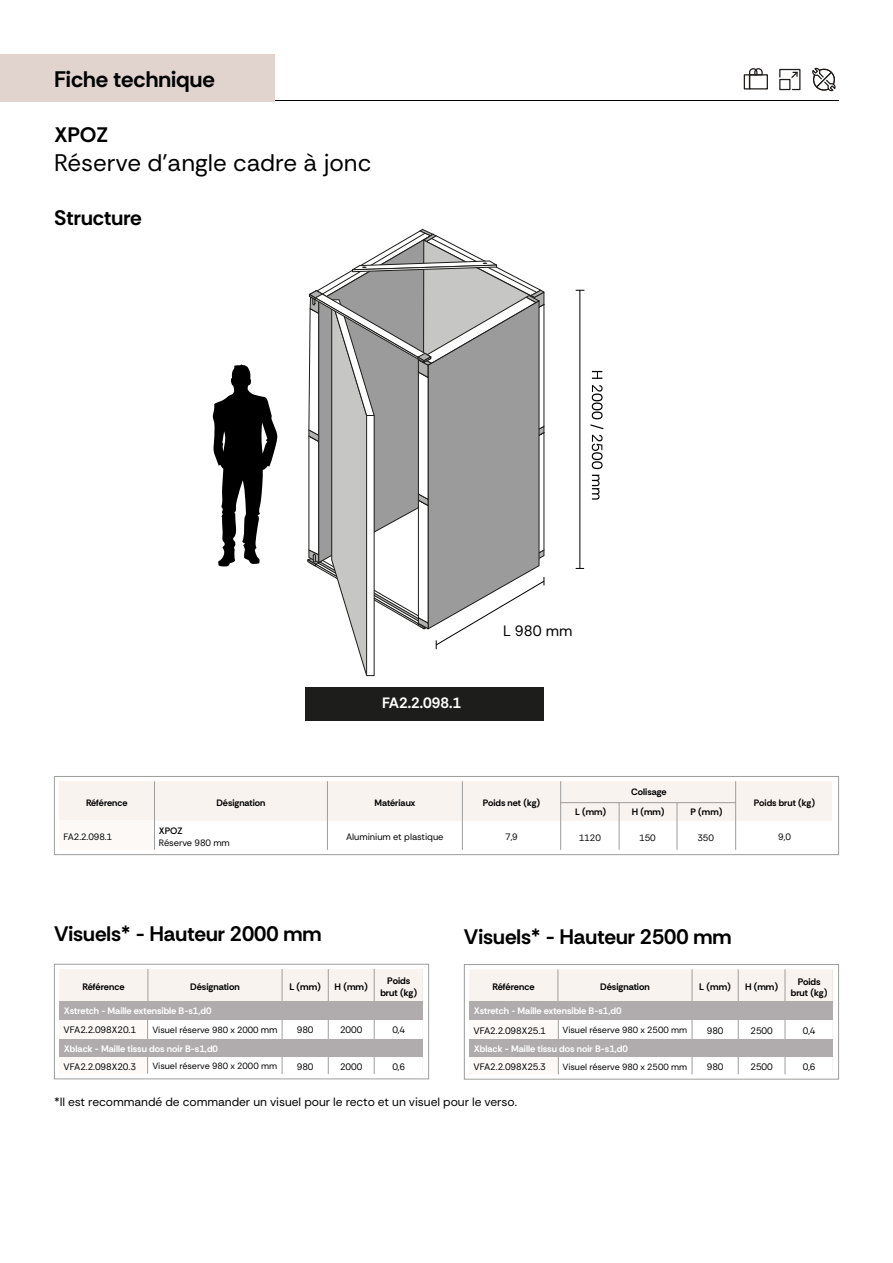
<style>
.page{position:relative;width:893px;height:1263px;background:#fff}
.page>*{position:absolute;margin:0;border:0;box-sizing:border-box;transform-origin:0 0}
.t1{font:24px "Rethink Sans";color:#000}
.t2{font:700 22.5px "Rethink Sans";color:#020203}
.t3{font:700 21px "Rethink Sans";color:#000}
.t4{font:700 15px "Rethink Sans";color:#fff}
.t5{font:15px "Rethink Sans";color:#000}
.t6{font:12px "Rethink Sans";letter-spacing:-.005em;color:#000}
.t7{font:700 9.45px "Rethink Sans";color:#fff}
.t8{font:9.45px "Rethink Sans";letter-spacing:-.005em;color:#000}
.t9{font:700 9.45px/11.2px "Rethink Sans";color:#000;text-align:center}
.t10{font:700 9.3px "Rethink Sans";color:#000}
.t11{font:9.3px "Rethink Sans";letter-spacing:-.005em;color:#000}
.t12{font:600 9.3px "Rethink Sans";color:#000}
.t13{font:9px "Rethink Sans";letter-spacing:-.005em;color:#000}
.s1{font-size:9.45px}
</style>
<div class="page">
<hr style="left:275px;top:100px;width:564px;height:1px;background:#000">
<div style="left:0;top:54px;width:275px;height:47px;background:#e1d4cf"></div>
<svg style="left:749px;top:68px;width:14px;height:6px"></svg>
<div style="left:749px;top:74px;width:19px;height:16px;border:1px solid #1f1c1a"></div>
<div style="left:744px;top:74px;width:6px;height:16px;border:1px solid #1f1c1a"></div>
<svg style="left:812px;top:67px;width:24px;height:25px"></svg>
<svg style="left:779px;top:68px;width:22px;height:23px"></svg>
<svg style="left:213px;top:364px;width:65px;height:202px"></svg>
<hr style="left:580px;top:290px;width:1px;height:278px;background:#000">
<div style="left:305px;top:687px;width:239px;height:34px;background:#1d1d1b"></div>
<svg style="left:592px;top:371px;width:10px;height:8px"></svg>
<svg style="left:590px;top:385px;width:13px;height:44px"></svg>
<svg style="left:592px;top:435px;width:11px;height:34px"></svg>
<svg style="left:592px;top:475px;width:7px;height:25px"></svg>
<svg style="left:307px;top:229px;width:238px;height:447px"></svg>
<svg style="left:59px;top:781px;width:773px;height:69px"></svg>
<div style="left:54px;top:776px;width:785px;height:79px;border:1px solid #9d9d9c"></div>
<hr style="left:560px;top:802px;width:176px;height:1px;background:#9d9d9c">
<hr style="left:619px;top:802px;width:1px;height:48px;background:#9d9d9c">
<hr style="left:677px;top:802px;width:1px;height:48px;background:#9d9d9c">
<svg style="left:59px;top:969px;width:364px;height:105px"></svg>
<div style="left:54px;top:964px;width:375px;height:115px;border:1px solid #9d9d9c"></div>
<hr style="left:147px;top:1003px;width:1px;height:70px;background:#9d9d9c">
<div style="left:59px;top:1001px;width:364px;height:19px;background:#b0abad"></div>
<div style="left:59px;top:1039px;width:364px;height:17px;background:#b0abad"></div>
<svg style="left:469px;top:969px;width:364px;height:105px"></svg>
<div style="left:464px;top:964px;width:375px;height:115px;border:1px solid #9d9d9c"></div>
<hr style="left:558px;top:1010px;width:1px;height:64px;background:#9d9d9c">
<div style="left:469px;top:1001px;width:364px;height:19px;background:#b0abad"></div>
<div style="left:469px;top:1039px;width:364px;height:18px;background:#b0abad"></div>
<h2 class="t2" style="left:54px;top:65px;width:162px">Fiche technique</h2>
<h3 class="t3" style="left:54px;top:122px;width:56px">XPOZ</h3>
<h1 class="t1" style="left:54px;top:148px;width:319px">Réserve d’angle cadre à jonc</h1>
<h3 class="t3" style="left:54px;top:205px;width:89px">Structure</h3>
<h3 class="t4" style="left:382px;top:693px;width:81px">FA2.2.098.1</h3>
<h3 class="t5" style="left:503px;top:622px;width:71px">L 980 mm</h3>
<p class="t10" style="left:631px;top:785px;width:37px">Colisage</p>
<p class="t10" style="left:86px;top:796px;width:43px">Référence</p>
<p class="t10" style="left:216px;top:796px;width:50px">Désignation</p>
<p class="t10" style="left:375px;top:796px;width:42px">Matériaux</p>
<p class="t10" style="left:483px;top:796px;width:59px">Poids net (kg)</p>
<p class="t10" style="left:754px;top:796px;width:63px">Poids brut (kg)</p>
<p class="t11" style="left:64px;top:831px;width:50px">FA2.2.098.1</p>
<p class="t10" style="left:575px;top:806px;width:33px">L (mm)</p>
<p class="t10" style="left:632px;top:806px;width:34px">H (mm)</p>
<p class="t10" style="left:691px;top:806px;width:33px">P (mm)</p>
<p class="t11" style="left:579px;top:832px;width:24px">1120</p>
<p class="t11" style="left:639px;top:832px;width:18px">150</p>
<p class="t11" style="left:697px;top:832px;width:18px">350</p>
<p class="t12" style="left:159px;top:825px;width:25px">XPOZ</p>
<p class="t11" style="left:159px;top:836px;width:73px">Réserve 980 mm</p>
<p class="t11" style="left:346px;top:831px;width:99px">Aluminium et plastique</p>
<p class="t11" style="left:505px;top:831px;width:14px">7,9</p>
<p class="t11" style="left:778px;top:831px;width:14px">9,0</p>
<h3 class="t3" style="left:54px;top:921px;width:269px">Visuels* - Hauteur 2000 mm</h3>
<p class="t9" style="left:82px;top:981px;width:44px">Référence</p>
<p class="t9" style="left:190px;top:981px;width:51px">Désignation</p>
<p class="t9" style="left:289px;top:981px;width:33px">L (mm)</p>
<p class="t9" style="left:335px;top:981px;width:35px">H (mm)</p>
<p class="t9" style="left:380px;top:975px;width:38px">Poids brut (kg)</p>
<p class="t8" style="left:64px;top:1024px;width:74px">VFA2.2.098X20.1</p>
<p class="t13" style="left:152px;top:1024px;width:127px">Visuel réserve 980 x 2000 <span class="s1">mm</span></p>
<p class="t8" style="left:297px;top:1024px;width:18px">980</p>
<p class="t8" style="left:340px;top:1024px;width:24px">2000</p>
<p class="t8" style="left:392px;top:1024px;width:14px">0,4</p>
<p class="t8" style="left:64px;top:1060px;width:74px">VFA2.2.098X20.3</p>
<p class="t13" style="left:152px;top:1061px;width:126px">Visuel réserve 980 x 2000 mm</p>
<p class="t8" style="left:297px;top:1060px;width:18px">980</p>
<p class="t8" style="left:340px;top:1060px;width:24px">2000</p>
<p class="t8" style="left:392px;top:1060px;width:14px">0,6</p>
<p class="t7" style="left:64px;top:1004px;width:149px">Xstretch - Maille extensible B-s1,d0</p>
<p class="t7" style="left:64px;top:1042px;width:156px">Xblack - Maille tissu dos noir B-s1,d0</p>
<h3 class="t3" style="left:464px;top:923px;width:269px">Visuels* - Hauteur 2500 mm</h3>
<p class="t9" style="left:492px;top:981px;width:44px">Référence</p>
<p class="t9" style="left:600px;top:981px;width:51px">Désignation</p>
<p class="t9" style="left:699px;top:981px;width:33px">L (mm)</p>
<p class="t9" style="left:745px;top:981px;width:35px">H (mm)</p>
<p class="t9" style="left:791px;top:976px;width:38px">Poids brut (kg)</p>
<p class="t8" style="left:474px;top:1024px;width:74px">VFA2.2.098X25.1</p>
<p class="t13" style="left:562px;top:1025px;width:126px">Visuel réserve 980 x 2500 mm</p>
<p class="t8" style="left:707px;top:1024px;width:18px">980</p>
<p class="t8" style="left:750px;top:1024px;width:24px">2500</p>
<p class="t8" style="left:803px;top:1024px;width:14px">0,4</p>
<p class="t8" style="left:474px;top:1061px;width:74px">VFA2.2.098X25.3</p>
<p class="t13" style="left:562px;top:1061px;width:126px">Visuel réserve 980 x 2500 mm</p>
<p class="t8" style="left:707px;top:1061px;width:18px">980</p>
<p class="t8" style="left:750px;top:1061px;width:24px">2500</p>
<p class="t8" style="left:803px;top:1061px;width:14px">0,6</p>
<p class="t7" style="left:474px;top:1005px;width:149px">Xstretch - Maille extensible B-s1,d0</p>
<p class="t7" style="left:474px;top:1042px;width:156px">Xblack - Maille tissu dos noir B-s1,d0</p>
<p class="t6" style="left:54px;top:1094px;width:464px">*Il est recommandé de commander un visuel pour le recto et un visuel pour le verso.</p>
</div>
